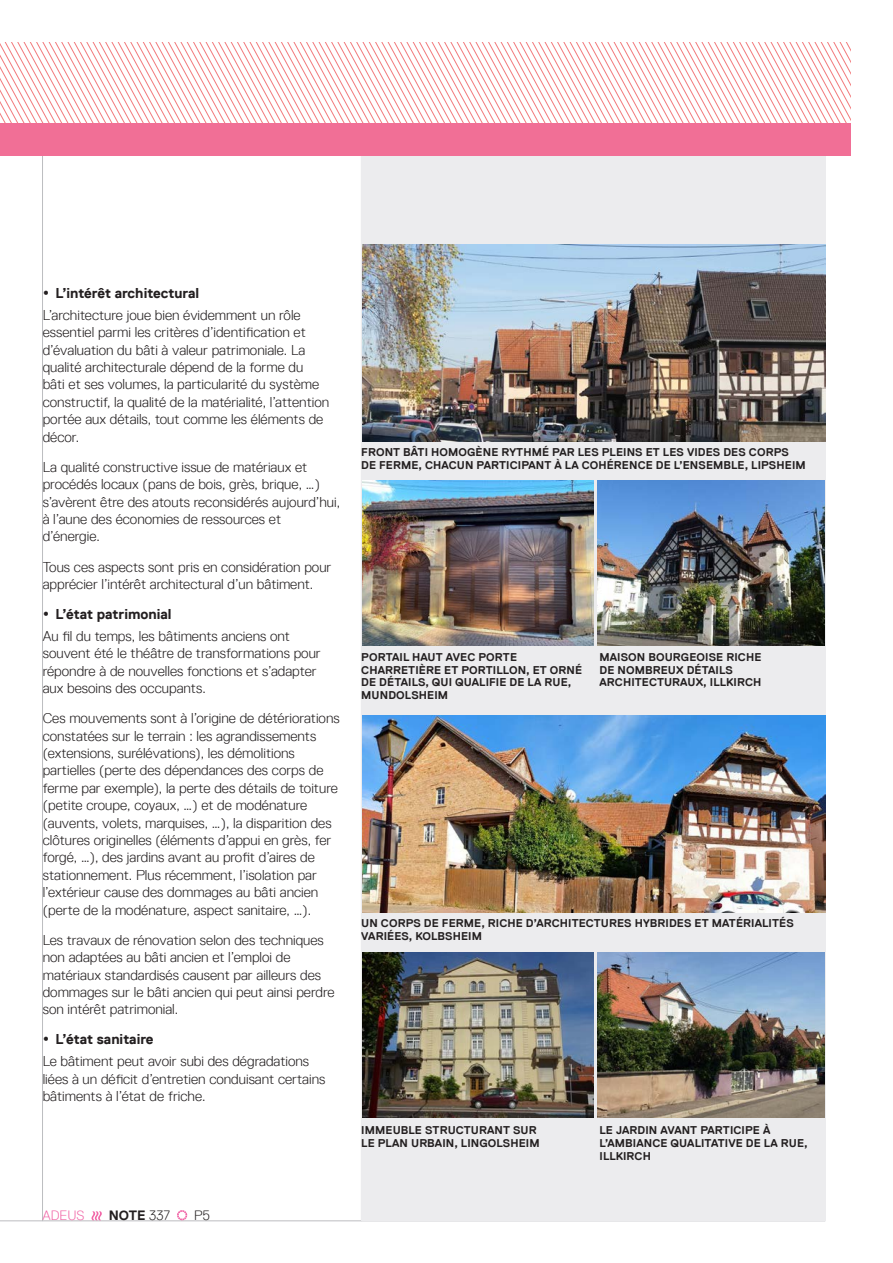
<style>
.page{position:relative;width:893px;height:1263px;background:#fff}
.page>*{position:absolute;margin:0;border:0;box-sizing:border-box;transform-origin:0 0}
.t1{font:300 14.25px/17.4px "Replica";color:#231f20}
.t2{font:700 14.25px "Replica";color:#231f20}
.t3{font:700 13.5px "Replica";color:#231f20}
.t4{font:300 13.5px "Replica";color:#f166a7}
.t5{font:300 13.5px "Replica";color:#231f20}
.t6{font:700 11.25px/12.8px "Replica";letter-spacing:.01em;color:#231f20}
.s1{font-weight:300}
</style>
<div class="page">
<hr style="left:0;top:1220px;width:825px;height:1px;background:#bcbdc0">
<hr style="left:825px;top:155px;width:1px;height:1066px;background:#bcbdc0">
<hr style="left:42px;top:155px;width:1px;height:1066px;background:#bcbdc0">
<svg style="left:92px;top:1211px;width:10px;height:9px"></svg>
<svg style="left:177px;top:1210px;width:10px;height:10px"></svg>
<div style="left:361px;top:149px;width:464px;height:1071px;background:#ececee"></div>
<img style="left:362px;top:244px;width:463px;height:197px">
<img style="left:362px;top:715px;width:463px;height:197px">
<img style="left:362px;top:481px;width:232px;height:165px">
<img style="left:362px;top:953px;width:232px;height:165px">
<img style="left:597px;top:481px;width:228px;height:165px">
<img style="left:597px;top:953px;width:228px;height:165px">
<div style="left:0;top:122px;width:850px;height:33px;background:#f16f96"></div>
<svg style="left:0;top:43px;width:850px;height:80px"></svg>
<p class="t2" style="left:56px;top:285px;width:145px">L’intérêt architectural</p>
<p class="t1" style="left:43px;top:306px;width:288px">L’architecture joue bien évidemment un rôle essentiel parmi les critères d’identification et d’évaluation du bâti à valeur patrimoniale. La qualité architecturale dépend de la forme du<br>bâti et ses volumes, la particularité du système constructif, la qualité de la matérialité, l’attention portée aux détails, tout comme les éléments de décor.</p>
<p class="t1" style="left:43px;top:458px;width:299px">La qualité constructive issue de matériaux et procédés locaux (pans de bois, grès, brique, …) s’avèrent être des atouts reconsidérés aujourd’hui, à l’aune des économies de ressources et d’énergie.</p>
<p class="t1" style="left:43px;top:558px;width:290px">Tous ces aspects sont pris en considération pour apprécier l’intérêt architectural d’un bâtiment.</p>
<p class="t2" style="left:56px;top:606px;width:118px">L’état patrimonial</p>
<p class="t1" style="left:43px;top:627px;width:280px">Au fil du temps, les bâtiments anciens ont souvent été le théâtre de transformations pour répondre à de nouvelles fonctions et s’adapter aux besoins des occupants.</p>
<p class="t1" style="left:43px;top:709px;width:298px">Ces mouvements sont à l’origine de détériorations constatées sur le terrain : les agrandissements (extensions, surélévations), les démolitions partielles (perte des dépendances des corps de ferme par exemple), la perte des détails de toiture (petite croupe, coyaux, …) et de modénature (auvents, volets, marquises, …), la disparition des clôtures originelles (éléments d’appui en grès, fer forgé, …), des jardins avant au profit d’aires de stationnement. Plus récemment, l’isolation par l’extérieur cause des dommages au bâti ancien (perte de la modénature, aspect sanitaire, …).</p>
<p class="t1" style="left:43px;top:931px;width:293px">Les travaux de rénovation selon des techniques non adaptées au bâti ancien et l’emploi de matériaux standardisés causent par ailleurs des dommages sur le bâti ancien qui peut ainsi perdre son intérêt patrimonial.</p>
<p class="t2" style="left:56px;top:1032px;width:100px">L’état sanitaire</p>
<p class="t1" style="left:43px;top:1052px;width:284px">Le bâtiment peut avoir subi des dégradations liées à un déficit d’entretien conduisant certains bâtiments à l’état de friche.</p>
<p class="t4" style="left:43px;top:1208px;width:43px">ADEUS</p>
<p class="t3" style="left:109px;top:1208px;width:63px">NOTE <span class="s1">337</span></p>
<p class="t5" style="left:194px;top:1208px;width:17px">P5</p>
<p class="t6" style="left:361px;top:446px;width:446px">FRONT BÂTI HOMOGÈNE RYTHMÉ PAR LES PLEINS ET LES VIDES DES CORPS<br>DE FERME, CHACUN PARTICIPANT À LA COHÉRENCE DE L’ENSEMBLE, LIPSHEIM</p>
<p class="t6" style="left:361px;top:650px;width:222px">PORTAIL HAUT AVEC PORTE<br>CHARRETIÈRE ET PORTILLON, ET ORNÉ<br>DE DÉTAILS, QUI QUALIFIE DE LA RUE,<br>MUNDOLSHEIM</p>
<p class="t6" style="left:599px;top:650px;width:163px">MAISON BOURGEOISE RICHE<br>DE NOMBREUX DÉTAILS<br>ARCHITECTURAUX, ILLKIRCH</p>
<p class="t6" style="left:361px;top:917px;width:434px">UN CORPS DE FERME, RICHE D’ARCHITECTURES HYBRIDES ET MATÉRIALITÉS<br>VARIÉES, KOLBSHEIM</p>
<p class="t6" style="left:361px;top:1124px;width:180px">IMMEUBLE STRUCTURANT SUR<br>LE PLAN URBAIN, LINGOLSHEIM</p>
<p class="t6" style="left:599px;top:1124px;width:210px">LE JARDIN AVANT PARTICIPE À<br>L’AMBIANCE QUALITATIVE DE LA RUE,<br>ILLKIRCH</p>
</div>
